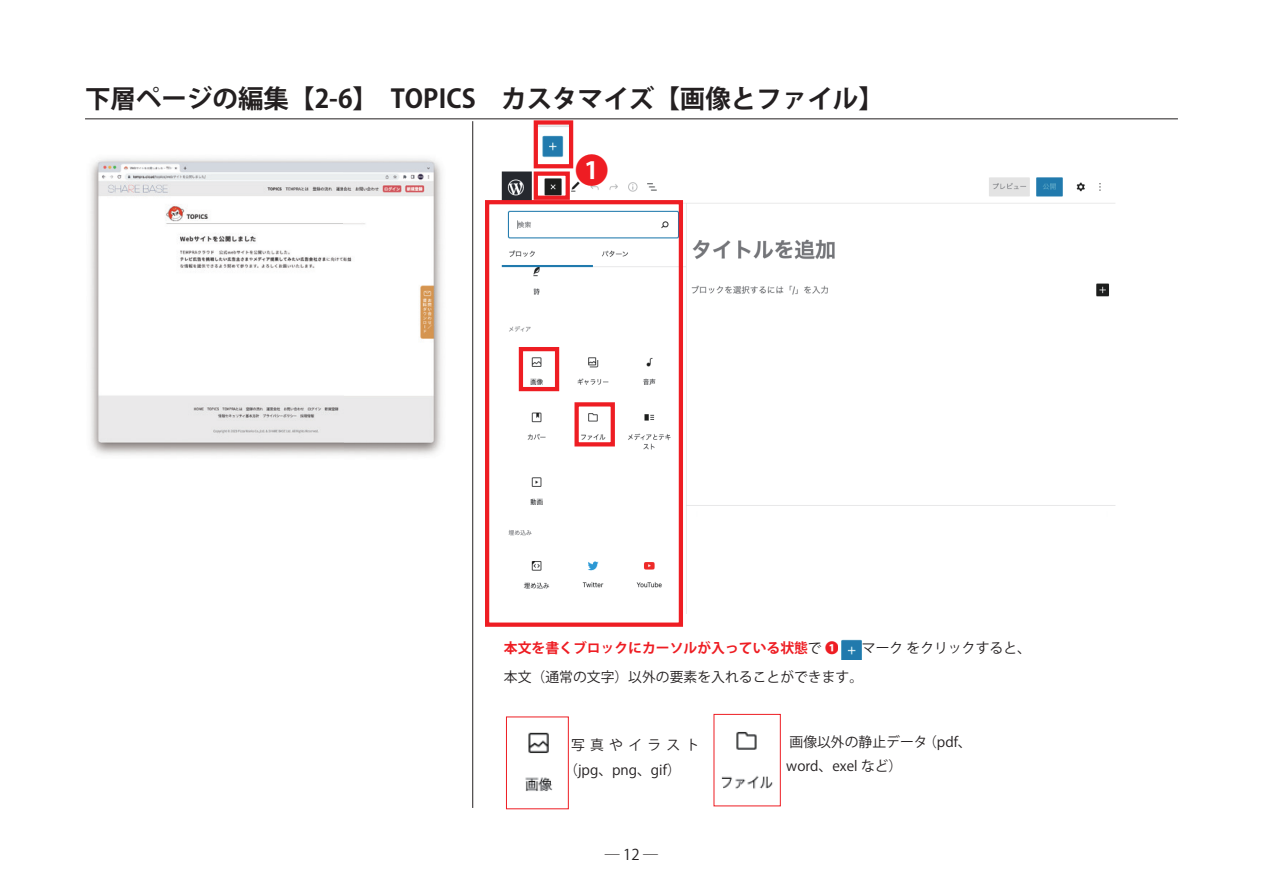
<style>
.page{position:relative;width:1263px;height:893px;background:#fff}
.page>*{position:absolute;margin:0;border:0;box-sizing:border-box;transform-origin:0 0}
.t1{font:34.05px "Koz Go Pro";color:#ee1d23}
.t2{font:700 25.5px "Koz Go Pro";color:#231f20}
.t3{font:14.85px "Koz Go Pro";color:#231f20}
.t4{font:13.8px/29.4px "Koz Go Pro";color:#231f20}
.t5{font:700 13.8px "Koz Go Pro";color:#ee1d23}
.t6{font:13.8px/24.2px "Koz Go Pro";letter-spacing:.19em;color:#231f20}
.s1{font-weight:400;color:#231f20}
</style>
<div class="page">
<hr style="left:472px;top:121px;width:1px;height:687px;background:#231f20">
<hr style="left:85px;top:119px;width:1093px;height:1px;background:#231f20">
<img style="left:90px;top:158px;width:352px;height:297px">
<img style="left:502px;top:171px;width:613px;height:442px">
<img style="left:502px;top:517px;width:613px;height:30px">
<img style="left:841px;top:639px;width:21px;height:20px">
<div style="left:534px;top:171px;width:36px;height:29px;border:4px solid #ee1d23"></div>
<div style="left:485px;top:200px;width:198px;height:427px;border:4px solid #ee1d23"></div>
<div style="left:519px;top:347px;width:40px;height:44px;border:4px solid #ee1d23"></div>
<div style="left:574px;top:402px;width:41px;height:44px;border:4px solid #ee1d23"></div>
<img style="left:539px;top:125px;width:29px;height:33px">
<div style="left:534px;top:120px;width:39px;height:48px;border:4px solid #ee1d23"></div>
<img style="left:525px;top:732px;width:28px;height:59px">
<div style="left:506px;top:717px;width:62px;height:92px;border:1px solid #ee1d23"></div>
<img style="left:721px;top:731px;width:52px;height:58px">
<h2 class="t2" style="left:85px;top:82px;width:800px">下層ページの編集【2-6】　TOPICS　カスタマイズ【画像とファイル】</h2>
<h1 class="t1" style="left:575px;top:148px;width:36px">❶</h1>
<p class="t5" style="left:504px;top:639px;width:336px">本文を書くブロックにカーソルが入っている状態<span class="s1">で</span> ❶</p>
<p class="t4" style="left:504px;top:633px;width:529px;text-indent:358px">マーク をクリックすると、本文（通常の文字）以外の要素を入れることができます。</p>
<p class="t6" style="left:564px;top:734px;width:137px;text-indent:7px">写真やイラスト（jpg、png、gif）</p>
<p class="t4" style="left:786px;top:730px;width:187px;line-height:24.2px">画像以外の静止データ（pdf、word、exel など）</p>
<p class="t3" style="left:605px;top:845px;width:55px">─ 12 ─</p>
</div>
